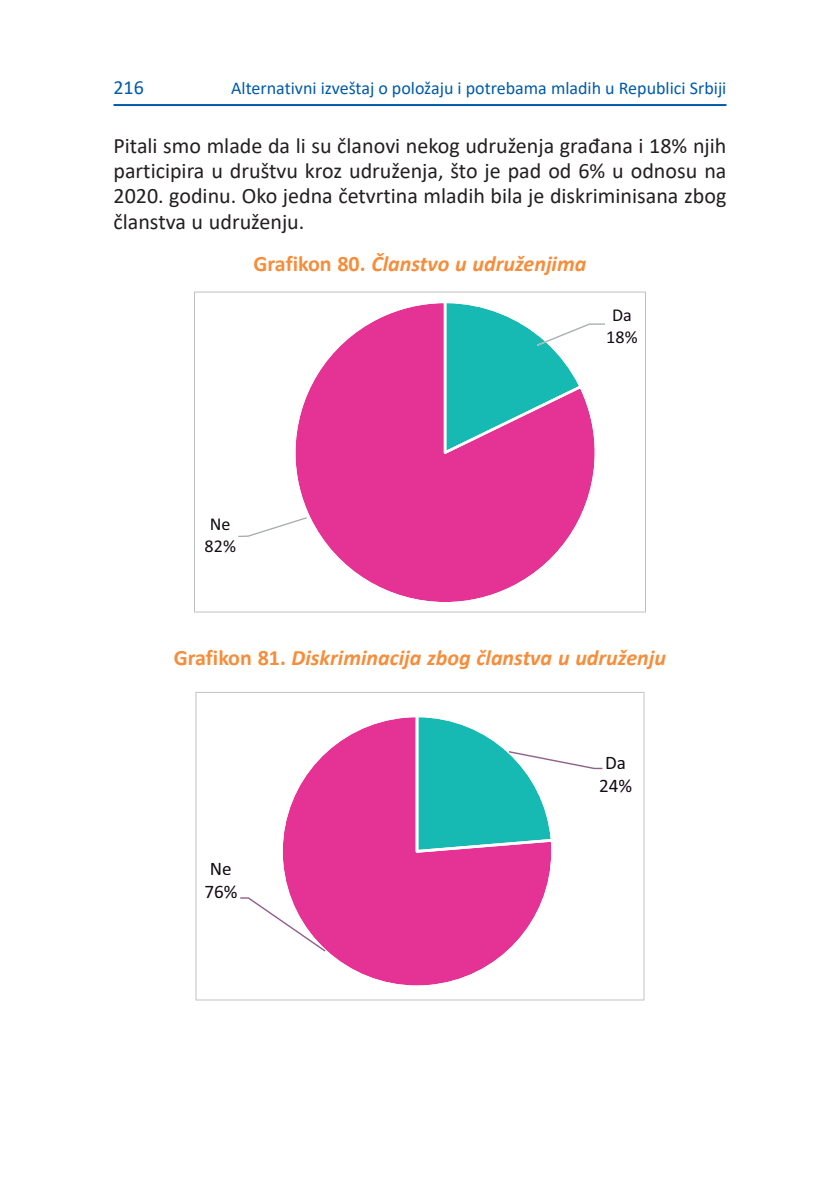
<style>
.page{position:relative;width:840px;height:1191px;background:#fff}
.page>*{position:absolute;margin:0;border:0;box-sizing:border-box;transform-origin:0 0}
.t1{font:22px/25.4px "Calibri";color:#231f20;text-align:justify}
.t2{font:italic 700 22px "Calibri";color:#f68d3b}
.t3{font:20px "Calibri";color:#015aaa}
.t4{font:19.2px/23.2px "Calibri";color:#130c13;text-align:center}
.t5{font:18px "Calibri";color:#015aaa}
.t6{font:18px/22px "Calibri";color:#130c13;text-align:center}
.s1{font-style:normal}
</style>
<div class="page">
<hr style="left:113px;top:104px;width:613px;height:2px;background:#015aaa">
<svg style="left:194px;top:291px;width:451px;height:321px"></svg>
<svg style="left:195px;top:692px;width:449px;height:308px"></svg>
<p class="t3" style="left:113px;top:79px;width:32px">216</p>
<p class="t5" style="left:231px;top:81px;width:496px">Alternativni izveštaj o položaju i potrebama mladih u Republici Srbiji</p>
<p class="t1" style="left:113px;top:134px;width:614px">Pitali smo mlade da li su članovi nekog udruženja građana i 18% njih participira u društvu kroz udruženja, što je pad od 6% u odnosu na 2020. godinu. Oko jedna četvrtina mladih bila je diskriminisana zbog članstva u udruženju.</p>
<p class="t2" style="left:253px;top:254px;width:334px"><span class="s1">Grafikon 80.</span> Članstvo u udruženjima</p>
<p class="t6" style="left:204px;top:515px;width:33px;text-align:left">Ne<br>82%</p>
<p class="t6" style="left:606px;top:306px;width:33px">Da<br>18%</p>
<p class="t2" style="left:174px;top:648px;width:493px"><span class="s1">Grafikon 81.</span> Diskriminacija zbog članstva u udruženju</p>
<p class="t4" style="left:204px;top:858px;width:35px;text-align:left">Ne<br>76%</p>
<p class="t4" style="left:598px;top:752px;width:35px">Da<br>24%</p>
</div>
